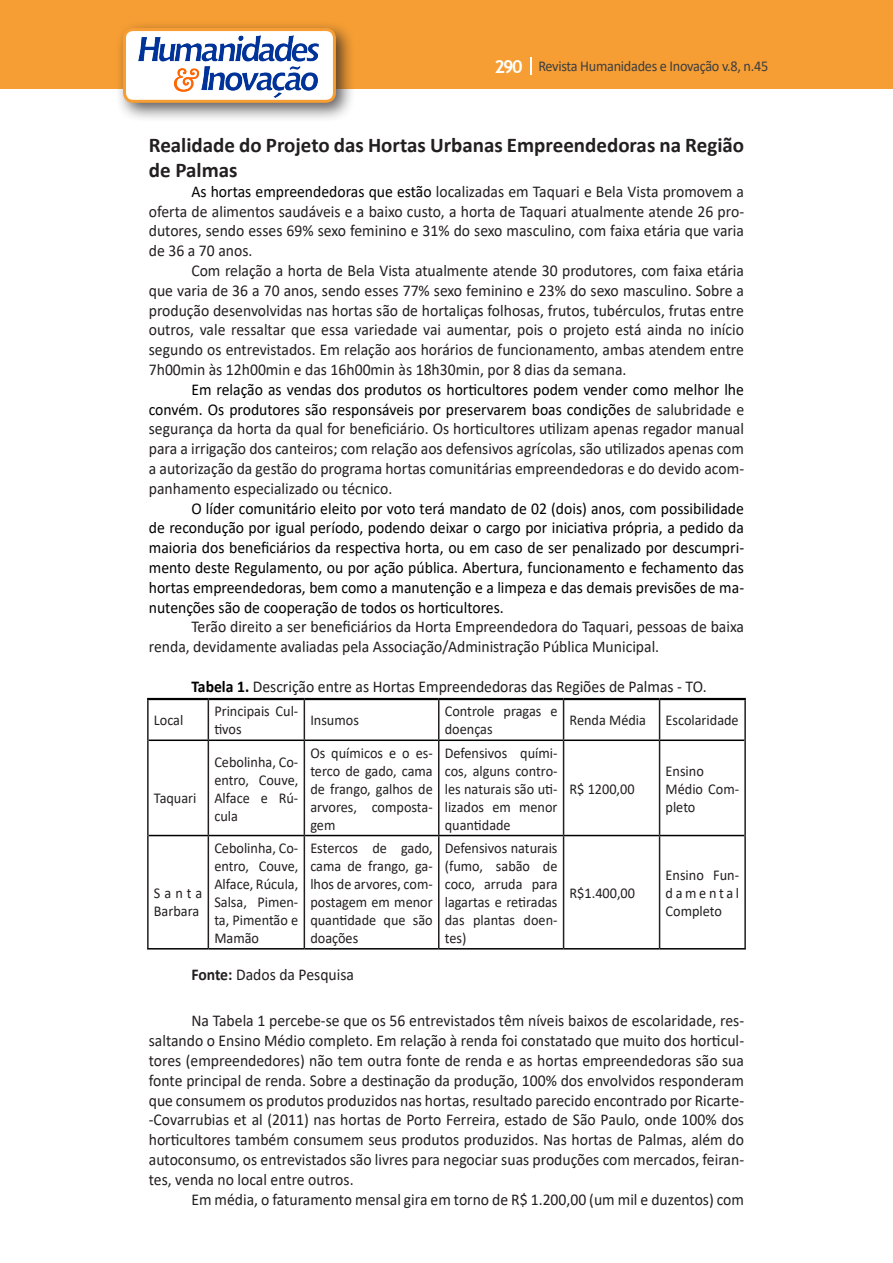
<style>
.page{position:relative;width:893px;height:1263px;background:#fff}
.page>*{position:absolute;margin:0;border:0;box-sizing:border-box;transform-origin:0 0}
.Titulo_2{font:700 21px/25.2px "Calibri";color:#231f20}
.Texto{font:16.5px/19.8px "Calibri";color:#231f20;text-align:justify;scale:.95 1}
.Texto-2{font:16.5px/19.8px "Calibri";color:#000;text-align:justify;scale:.95 1}
.Texto-3{font:15px/18px "Calibri";color:#231f20;text-align:justify;scale:.95 1}
.t1{font:15px "Calibri";letter-spacing:-.02em;color:#3e3e3f;scale:.95 1}
.s1{font-family:"Trebuchet MS";font-weight:700;font-size:18px;color:#fff}
.s2{color:#000}
.s3{font-weight:700;color:#000}
.s4{font-weight:700}
</style>
<div class="page">
<div style="left:0;top:0;width:893px;height:88px;background:#f69e34"></div>
<svg style="left:530px;top:57px;width:2px;height:18px"></svg>
<div style="left:115px;top:20px;width:241px;height:103px;background:#231f20;opacity:.75"></div>
<div style="left:125px;top:30px;width:209px;height:71px;background:#fff;border-radius:9px"></div>
<img style="left:138px;top:35px;width:181px;height:62px">
<div style="left:123px;top:28px;width:213px;height:75px;border:3px solid #f69e34;border-radius:9px"></div>
<hr style="left:147px;top:700px;width:2px;height:40px;background:#231f20">
<hr style="left:208px;top:700px;width:1px;height:39px;background:#231f20">
<hr style="left:304px;top:700px;width:1px;height:39px;background:#231f20">
<hr style="left:438px;top:700px;width:1px;height:39px;background:#231f20">
<hr style="left:563px;top:700px;width:1px;height:39px;background:#231f20">
<hr style="left:659px;top:700px;width:1px;height:39px;background:#231f20">
<hr style="left:744px;top:700px;width:2px;height:40px;background:#231f20">
<hr style="left:147px;top:740px;width:2px;height:95px;background:#231f20">
<hr style="left:208px;top:741px;width:1px;height:94px;background:#231f20">
<hr style="left:304px;top:741px;width:1px;height:94px;background:#231f20">
<hr style="left:438px;top:741px;width:1px;height:94px;background:#231f20">
<hr style="left:563px;top:741px;width:1px;height:94px;background:#231f20">
<hr style="left:659px;top:741px;width:1px;height:94px;background:#231f20">
<hr style="left:744px;top:740px;width:2px;height:95px;background:#231f20">
<hr style="left:147px;top:835px;width:2px;height:113px;background:#231f20">
<hr style="left:208px;top:836px;width:1px;height:112px;background:#231f20">
<hr style="left:304px;top:836px;width:1px;height:112px;background:#231f20">
<hr style="left:438px;top:836px;width:1px;height:112px;background:#231f20">
<hr style="left:563px;top:836px;width:1px;height:112px;background:#231f20">
<hr style="left:659px;top:836px;width:1px;height:112px;background:#231f20">
<hr style="left:744px;top:835px;width:2px;height:113px;background:#231f20">
<hr style="left:147px;top:698px;width:61px;height:2px;background:#000">
<hr style="left:208px;top:698px;width:96px;height:2px;background:#000">
<hr style="left:304px;top:698px;width:135px;height:2px;background:#000">
<hr style="left:439px;top:698px;width:125px;height:2px;background:#000">
<hr style="left:564px;top:698px;width:96px;height:2px;background:#000">
<hr style="left:660px;top:698px;width:86px;height:2px;background:#000">
<hr style="left:149px;top:739px;width:59px;height:2px;background:#000">
<hr style="left:208px;top:739px;width:96px;height:2px;background:#000">
<hr style="left:304px;top:739px;width:135px;height:2px;background:#000">
<hr style="left:439px;top:739px;width:125px;height:2px;background:#000">
<hr style="left:564px;top:739px;width:96px;height:2px;background:#000">
<hr style="left:660px;top:739px;width:84px;height:2px;background:#000">
<hr style="left:149px;top:835px;width:59px;height:1px;background:#000">
<hr style="left:208px;top:835px;width:96px;height:1px;background:#000">
<hr style="left:304px;top:835px;width:135px;height:1px;background:#000">
<hr style="left:439px;top:835px;width:125px;height:1px;background:#000">
<hr style="left:564px;top:835px;width:96px;height:1px;background:#000">
<hr style="left:660px;top:835px;width:84px;height:1px;background:#000">
<hr style="left:147px;top:948px;width:61px;height:1px;background:#000">
<hr style="left:208px;top:948px;width:96px;height:1px;background:#000">
<hr style="left:304px;top:948px;width:135px;height:1px;background:#000">
<hr style="left:439px;top:948px;width:125px;height:1px;background:#000">
<hr style="left:564px;top:948px;width:96px;height:1px;background:#000">
<hr style="left:660px;top:948px;width:86px;height:1px;background:#000">
<p class="t1" style="left:495px;top:56px;width:290px"><span class="s1">290</span> Revista Humanidades e Inovação v.8, n.45</p>
<p class="Titulo_2" style="left:149px;top:132px;width:597px">Realidade do Projeto das Hortas Urbanas Empreendedoras na Região de Palmas</p>
<p class="Texto" style="left:149px;top:181px;width:628px;text-indent:43px"><span class="s2">As hortas empreendedoras que estão</span> localizadas em Taquari e Bela Vista promovem a oferta de alimentos saudáveis e a baixo custo, a horta de Taquari atualmente atende 26 pro&shy;dutores, sendo esses 69% sexo feminino e 31% do sexo masculino, com faixa etária que varia de 36 a 70 anos.</p>
<p class="Texto" style="left:149px;top:260px;width:628px;text-indent:43px">Com relação a horta de Bela Vista atualmente atende 30 produtores, com faixa etária que varia de 36 a 70 anos, sendo esses 77% sexo feminino e 23% do sexo masculino. Sobre a produção desenvolvidas nas hortas são de hortaliças folhosas, frutos, tubérculos, frutas entre outros, vale ressaltar que essa variedade vai aumentar, pois o projeto está ainda no início segundo os entrevistados. Em relação aos horários de funcionamento, ambas atendem entre 7h00min às 12h00min e das 16h00min às 18h30min, por 8 dias da semana.</p>
<p class="Texto" style="left:149px;top:379px;width:628px;text-indent:43px"><span class="s2">Em relação as vendas dos produtos os horticultores podem vender como melhor lhe convém. Os produtores são responsáveis por preservarem boas condições</span> de salubridade e segurança da horta da qual for beneficiário. Os horticultores utilizam apenas regador manual para a irrigação dos canteiros; com relação aos defensivos agrícolas, são utilizados apenas com a autorização da gestão do programa hortas comunitárias empreendedoras e do devido acom&shy;panhamento especializado ou técnico.</p>
<p class="Texto-2" style="left:149px;top:498px;width:628px;text-indent:43px">O líder comunitário eleito por voto terá mandato de 02 (dois) anos, com possibilidade de recondução por igual período, podendo deixar o cargo por iniciativa própria, a pedido da maioria dos beneficiários da respectiva horta, ou em caso de ser penalizado por descumpri&shy;mento deste Regulamento, ou por ação pública. Abertura, funcionamento e fechamento das hortas empreendedoras, bem como a manutenção e a limpeza e das demais previsões de ma&shy;nutenções são de cooperação de todos os horticultores.</p>
<p class="Texto" style="left:149px;top:617px;width:628px;text-indent:43px">Terão direito a ser beneficiários da Horta Empreendedora do Taquari, pessoas de baixa renda, devidamente avaliadas pela Associação/Administração Pública Municipal.</p>
<p class="Texto" style="left:191px;top:676px;width:544px"><span class="s3">Tabela 1.</span> Descrição entre as Hortas Empreendedoras das Regiões de Palmas - TO.</p>
<p class="Texto-3" style="left:154px;top:711px;width:33px">Local</p>
<p class="Texto-3" style="left:214px;top:702px;width:90px">Principais Cul&shy;tivos</p>
<p class="Texto-3" style="left:310px;top:711px;width:53px">Insumos</p>
<p class="Texto-3" style="left:445px;top:702px;width:120px">Controle pragas e doenças</p>
<p class="Texto-3" style="left:570px;top:711px;width:82px">Renda Média</p>
<p class="Texto-3" style="left:666px;top:711px;width:79px">Escolaridade</p>
<p class="Texto-3" style="left:154px;top:788px;width:46px">Taquari</p>
<p class="Texto-3" style="left:154px;top:883px;width:53px">Santa<br>Barbara</p>
<p class="Texto-3" style="left:214px;top:752px;width:90px">Cebolinha, Co&shy;entro, Couve, Alface e Rú&shy;cula</p>
<p class="Texto-3" style="left:310px;top:743px;width:130px">Os químicos e o es&shy;terco de gado, cama de frango, galhos de arvores, composta&shy;gem</p>
<p class="Texto-3" style="left:445px;top:743px;width:120px">Defensivos quími&shy;cos, alguns contro&shy;les naturais são uti&shy;lizados em menor quantidade</p>
<p class="Texto-3" style="left:214px;top:838px;width:90px">Cebolinha, Co&shy;entro, Couve, Alface, Rúcula, Salsa, Pimen&shy;ta, Pimentão e Mamão</p>
<p class="Texto-3" style="left:310px;top:838px;width:130px">Estercos de gado, cama de frango, ga&shy;lhos de arvores, com&shy;postagem em menor quantidade que são doações</p>
<p class="Texto-3" style="left:445px;top:838px;width:120px">Defensivos naturais (fumo, sabão de coco, arruda para lagartas e retiradas das plantas doen&shy;tes)</p>
<p class="Texto-3" style="left:570px;top:779px;width:70px">R$ 1200,00</p>
<p class="Texto-3" style="left:570px;top:883px;width:70px">R$1.400,00</p>
<p class="Texto-3" style="left:666px;top:761px;width:42px">Ensino</p>
<p class="Texto-3" style="left:666px;top:779px;width:79px">Médio Com&shy;pleto</p>
<p class="Texto-3" style="left:666px;top:865px;width:79px">Ensino Fun&shy;damental Completo</p>
<p class="Texto" style="left:191px;top:964px;width:173px"><span class="s4">Fonte:</span> Dados da Pesquisa</p>
<p class="Texto" style="left:149px;top:1010px;width:628px;text-indent:43px">Na Tabela 1 percebe-se que os 56 entrevistados têm níveis baixos de escolaridade, res&shy;saltando o Ensino Médio completo. Em relação à renda foi constatado que muito dos horticul&shy;tores (empreendedores) não tem outra fonte de renda e as hortas empreendedoras são sua fonte principal de renda. Sobre a destinação da produção, 100% dos envolvidos responderam que consumem os produtos produzidos nas hortas, resultado parecido encontrado por Ricarte--Covarrubias et al (2011) nas hortas de Porto Ferreira, estado de São Paulo, onde 100% dos horticultores também consumem seus produtos produzidos. Nas hortas de Palmas, além do autoconsumo, os entrevistados são livres para negociar suas produções com mercados, feiran&shy;tes, venda no local entre outros.</p>
<p class="Texto" style="left:191px;top:1189px;width:583px">Em média, o faturamento mensal gira em torno de R$ 1.200,00 (um mil e duzentos) com</p>
</div>
